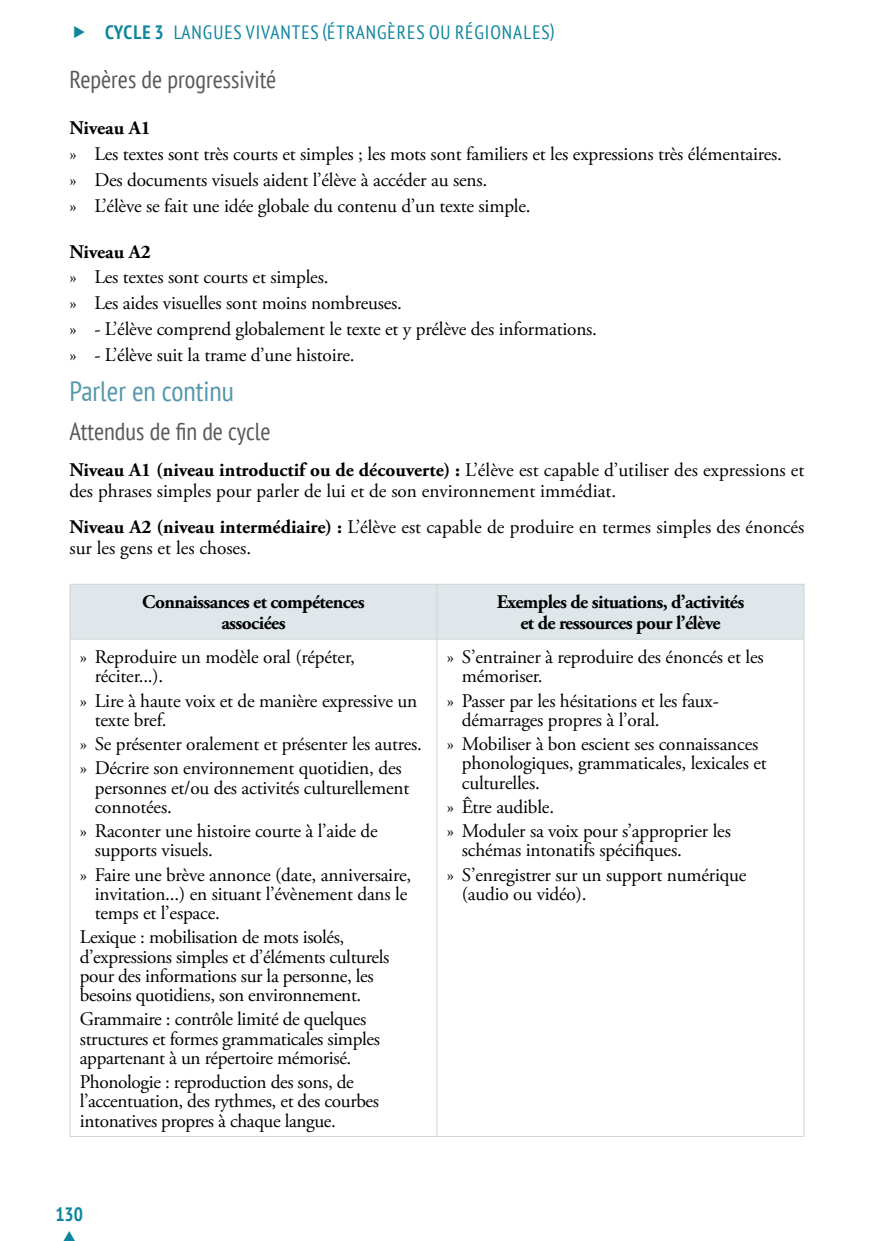
<style>
.page{position:relative;width:874px;height:1241px;background:#fff}
.page>*{position:absolute;margin:0;border:0;box-sizing:border-box;transform-origin:0 0}
.t1{font:condensed 28px "PT Sans";color:#5497ad}
.t2{font:condensed 24.5px "PT Sans";color:#58595b}
.t3{font:19.25px/19.2px "Adobe Garamond Pro";letter-spacing:-.01em;color:#000}
.t4{font:700 19.25px/21px "Adobe Garamond Pro";letter-spacing:-.03em;color:#000;text-align:center}
.t5{font:condensed 19.25px "PT Sans";letter-spacing:.05em;color:#0e869e}
.t6{font:700 19.25px "Adobe Garamond Pro";color:#000}
.t7{font:700 condensed 19.25px "PT Sans";color:#0e869e}
.s1{font-weight:700}
</style>
<div class="page">
<svg style="left:64px;top:1231px;width:11px;height:9px"></svg>
<div style="left:70px;top:584px;width:733px;height:54px;background:#dfe7eb"></div>
<hr style="left:69px;top:583px;width:368px;height:1px;background:#d1d3d4">
<hr style="left:69px;top:584px;width:1px;height:54px;background:#d1d3d4">
<hr style="left:437px;top:583px;width:367px;height:1px;background:#d1d3d4">
<hr style="left:436px;top:584px;width:1px;height:54px;background:#d1d3d4">
<hr style="left:803px;top:584px;width:1px;height:54px;background:#d1d3d4">
<hr style="left:69px;top:638px;width:368px;height:1px;background:#d1d3d4">
<hr style="left:69px;top:639px;width:1px;height:496px;background:#d1d3d4">
<hr style="left:437px;top:638px;width:367px;height:1px;background:#d1d3d4">
<hr style="left:436px;top:639px;width:1px;height:496px;background:#d1d3d4">
<hr style="left:803px;top:639px;width:1px;height:496px;background:#d1d3d4">
<hr style="left:69px;top:1135px;width:368px;height:1px;background:#d1d3d4">
<hr style="left:437px;top:1135px;width:367px;height:1px;background:#d1d3d4">
<p class="t5" style="left:105px;top:20px;width:359px"><span class="s1">Cycle 3</span> Langues vivantes (ÉTRANGÈRES OU RÉGI</p>
<p class="t5" style="left:490px;top:20px;width:66px">ONALES)</p>
<p class="t2" style="left:69px;top:63px;width:208px">Repères de progressivité</p>
<p class="t6" style="left:69px;top:116px;width:83px">Niveau A1</p>
<p class="t3" style="left:69px;top:141px;width:713px;line-height:25.9px">» Les textes sont très courts et simples ; les mots sont familiers et les expressions très élémentaires. » Des documents visuels aident l’élève à accéder au sens.<br>» L’élève se fait une idée globale du contenu d’un texte simple.</p>
<p class="t6" style="left:69px;top:240px;width:83px">Niveau A2</p>
<p class="t3" style="left:69px;top:265px;width:529px;line-height:25.9px">» Les textes sont courts et simples.<br>» Les aides visuelles sont moins nombreuses.<br>» - L’élève comprend globalement le texte et y prélève des informations. » - L’élève suit la trame d’une histoire.</p>
<h1 class="t1" style="left:69px;top:373px;width:166px">Parler en continu</h1>
<p class="t2" style="left:69px;top:416px;width:202px">Attendus de fin de cycle</p>
<p class="t3" style="left:69px;top:460px;width:736px;line-height:21px"><span class="s1">Niveau A1 (niveau introductif ou de découverte) :</span> L’élève est capable d’utiliser des expressions et des phrases simples pour parler de lui et de son environnement immédiat.</p>
<p class="t3" style="left:69px;top:517px;width:736px;line-height:21px"><span class="s1">Niveau A2 (niveau intermédiaire) :</span> L’élève est capable de produire en termes simples des énoncés sur les gens et les choses.</p>
<p class="t4" style="left:142px;top:592px;width:224px">Connaissances et compétences associées</p>
<p class="t4" style="left:496px;top:592px;width:249px">Exemples de situations, d’activités et de ressources pour l’élève</p>
<p class="t3" style="left:95px;top:648px;width:261px;text-indent:-15px">» Reproduire un modèle oral (répéter, réciter...).</p>
<p class="t3" style="left:95px;top:691px;width:324px;text-indent:-15px">» Lire à haute voix et de manière expressive un texte bref.</p>
<p class="t3" style="left:80px;top:732px;width:343px;line-height:24.2px">» Se présenter oralement et présenter les autres. » Décrire son environnement quotidien, des</p>
<p class="t3" style="left:95px;top:778px;width:316px">personnes et/ou des activités culturellement connotées.</p>
<p class="t3" style="left:95px;top:821px;width:284px;text-indent:-15px">» Raconter une histoire courte à l’aide de supports visuels.</p>
<p class="t3" style="left:95px;top:865px;width:318px;text-indent:-15px">» Faire une brève annonce (date, anniversaire, invitation...) en situant l’évènement dans le temps et l’espace.</p>
<p class="t3" style="left:80px;top:928px;width:311px">Lexique : mobilisation de mots isolés, d’expressions simples et d’éléments culturels pour des informations sur la personne, les besoins quotidiens, son environnement.</p>
<p class="t3" style="left:80px;top:1010px;width:301px">Grammaire : contrôle limité de quelques structures et formes grammaticales simples appartenant à un répertoire mémorisé.</p>
<p class="t3" style="left:80px;top:1072px;width:300px">Phonologie : reproduction des sons, de l’accentuation, des rythmes, et des courbes intonatives propres à chaque langue.</p>
<p class="t3" style="left:461px;top:648px;width:303px;text-indent:-15px">» S’entrainer à reproduire des énoncés et les mémoriser.</p>
<p class="t3" style="left:461px;top:691px;width:258px;text-indent:-15px">» Passer par les hésitations et les faux&shy;démarrages propres à l’oral.</p>
<p class="t3" style="left:461px;top:735px;width:306px;text-indent:-15px">» Mobiliser à bon escient ses connaissances phonologiques, grammaticales, lexicales et culturelles.</p>
<p class="t3" style="left:446px;top:795px;width:285px;line-height:24.2px">» Être audible.<br>» Moduler sa voix pour s’approprier les</p>
<p class="t3" style="left:446px;top:838px;width:301px;line-height:24.2px;text-indent:15px">schémas intonatifs spécifiques.<br>» S’enregistrer sur un support numérique</p>
<p class="t3" style="left:461px;top:884px;width:126px">(audio ou vidéo).</p>
<p class="t7" style="left:55px;top:1201px;width:29px">130</p>
</div>
